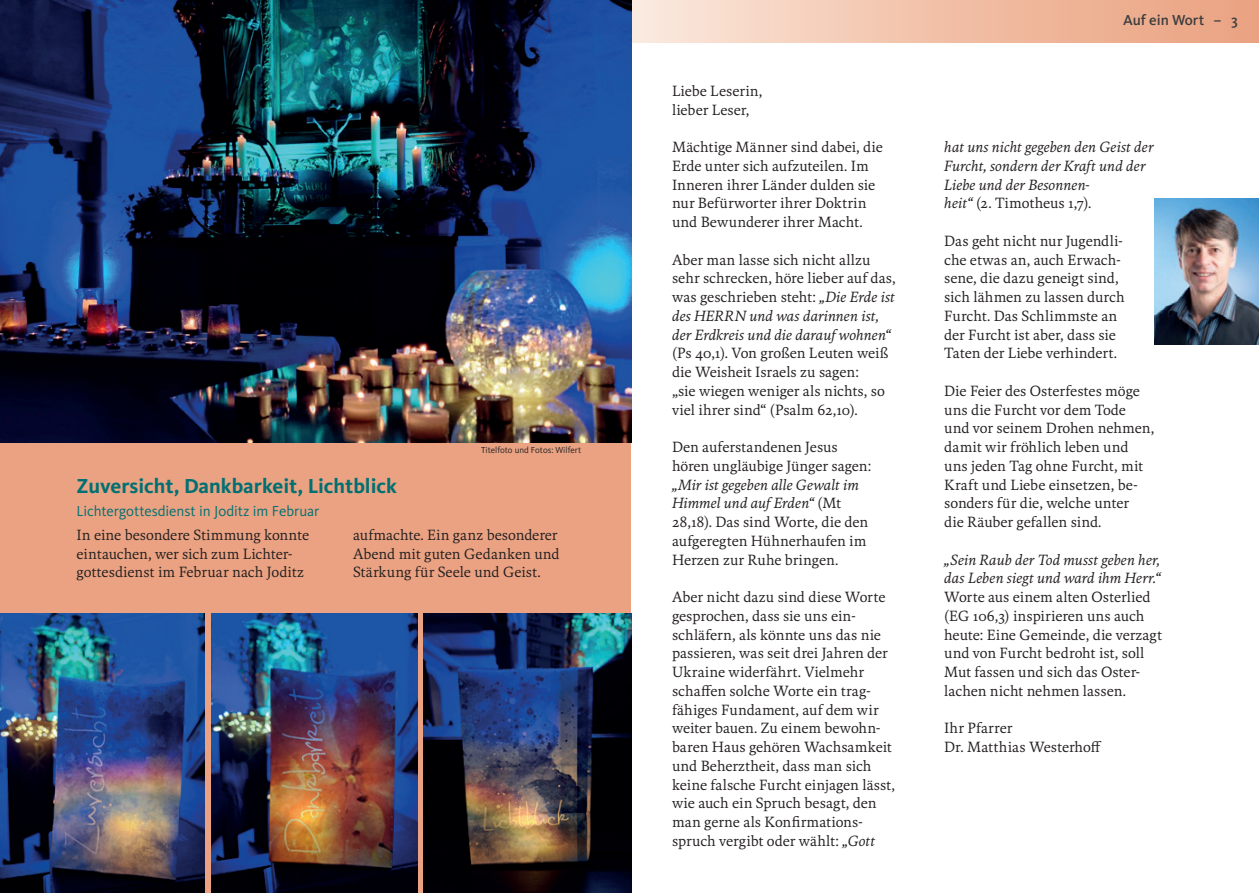
<style>
.page{position:relative;width:1259px;height:893px;background:#fff}
.page>*{position:absolute;margin:0;border:0;box-sizing:border-box;transform-origin:0 0}
.t1{font:700 21px "Kievit OT";color:#017072}
.t2{font:15px/18.8px "Kievit Serif";color:#231f20}
.t3{font:italic 15px/18.8px "Kievit Serif";letter-spacing:.005em;color:#231f20}
.t4{font:15px "Kievit OT";letter-spacing:-.005em;color:#017072}
.t5{font:500 15px "Kievit OT";color:#3e3e3f}
.t6{font:9px "Kievit OT";color:#231f20}
.s1{font-style:italic}
.s2{font-style:normal}
</style>
<div class="page">
<div style="left:629px;top:0;width:630px;height:43px;background:linear-gradient(to right,#f7e5da,#eba07c)"></div>
<div style="left:0;top:387px;width:630px;height:506px;background:#eaa282"></div>
<img style="left:1154px;top:199px;width:105px;height:145px">
<img style="left:423px;top:614px;width:208px;height:279px">
<img style="left:212px;top:614px;width:205px;height:279px">
<img style="left:0;top:0;width:631px;height:443px">
<img style="left:0;top:614px;width:204px;height:279px">
<h1 class="t1" style="left:77px;top:473px;width:322px">Zuversicht, Dankbarkeit, Lichtblick</h1>
<p class="t4" style="left:77px;top:502px;width:244px">Lichtergottesdienst in Joditz im Februar</p>
<p class="t6" style="left:481px;top:445px;width:102px">Titelfoto und Fotos: Wilfert</p>
<p class="t2" style="left:77px;top:525px;width:234px">In eine besondere Stimmung konnte eintauchen, wer sich zum Lichter&shy;gottesdienst im Februar nach Joditz</p>
<p class="t2" style="left:353px;top:525px;width:208px">aufmachte. Ein ganz besonderer<br>Abend mit guten Gedanken und<br>Stärkung für Seele und Geist.</p>
<p class="t2" style="left:672px;top:81px;width:92px">Liebe Leserin, lieber Leser,</p>
<p class="t2" style="left:672px;top:137px;width:212px">Mächtige Männer sind dabei, die<br>Erde unter sich aufzuteilen. Im<br>Inneren ihrer Länder dulden sie nur Befürworter ihrer Doktrin und Bewunderer ihrer Macht.</p>
<p class="t2" style="left:672px;top:250px;width:225px">Aber man lasse sich nicht allzu sehr schrecken, höre lieber auf das, was geschrieben steht: <span class="s1">„Die Erde ist des HERRN und was darinnen ist, der Erdkreis und die darauf wohnen“</span></p>
<p class="t2" style="left:672px;top:343px;width:218px">(Ps 40,1). Von großen Leuten weiß die Weisheit Israels zu sagen:<br>„sie wiegen weniger als nichts, so viel ihrer sind“ (Psalm 62,10).</p>
<p class="t2" style="left:672px;top:437px;width:201px">Den auferstandenen Jesus hören ungläubige Jünger sagen:</p>
<p class="t2" style="left:672px;top:475px;width:198px"><span class="s1">„Mir ist gegeben alle Gewalt im<br>Himmel und auf Erden“</span> (Mt<br>28,18). Das sind Worte, die den aufgeregten Hühnerhaufen im<br>Herzen zur Ruhe bringen.</p>
<p class="t2" style="left:672px;top:587px;width:224px">Aber nicht dazu sind diese Worte gesprochen, dass sie uns ein&shy;schläfern, als könnte uns das nie passieren, was seit drei Jahren der<br>Ukraine widerfährt. Vielmehr schaffen solche Worte ein trag&shy;fähiges Fundament, auf dem wir weiter bauen. Zu einem bewohn&shy;baren Haus gehören Wachsamkeit und Beherztheit, dass man sich keine falsche Furcht einjagen lässt, wie auch ein Spruch besagt, den man gerne als Konfirmations&shy;spruch vergibt oder wählt: <span class="s1">„Gott</span></p>
<p class="t5" style="left:1123px;top:11px;width:116px">Auf ein Wort – 3</p>
<p class="t3" style="left:944px;top:137px;width:211px">hat uns nicht gegeben den Geist der<br>Furcht, sondern der Kraft und der<br>Liebe und der Besonnen-<br>heit“ <span class="s2">(2. Timotheus 1,7).</span></p>
<p class="t2" style="left:944px;top:231px;width:182px">Das geht nicht nur Jugendli&shy;che etwas an, auch Erwach&shy;sene, die dazu geneigt sind, sich lähmen zu lassen durch<br>Furcht. Das Schlimmste an der Furcht ist aber, dass sie<br>Taten der Liebe verhindert.</p>
<p class="t2" style="left:944px;top:381px;width:211px">Die Feier des Osterfestes möge uns die Furcht vor dem Tode und vor seinem Drohen nehmen, damit wir fröhlich leben und uns jeden Tag ohne Furcht, mit<br>Kraft und Liebe einsetzen, be&shy;sonders für die, welche unter<br>die Räuber gefallen sind.</p>
<p class="t3" style="left:944px;top:550px;width:218px">„Sein Raub der Tod musst geben her, das Leben siegt und ward ihm Herr.“</p>
<p class="t2" style="left:944px;top:587px;width:219px">Worte aus einem alten Osterlied (EG 106,3) inspirieren uns auch heute: Eine Gemeinde, die verzagt und von Furcht bedroht ist, soll<br>Mut fassen und sich das Oster&shy;lachen nicht nehmen lassen.</p>
<p class="t2" style="left:944px;top:718px;width:159px">Ihr Pfarrer<br>Dr. Matthias Westerhoff</p>
</div>
